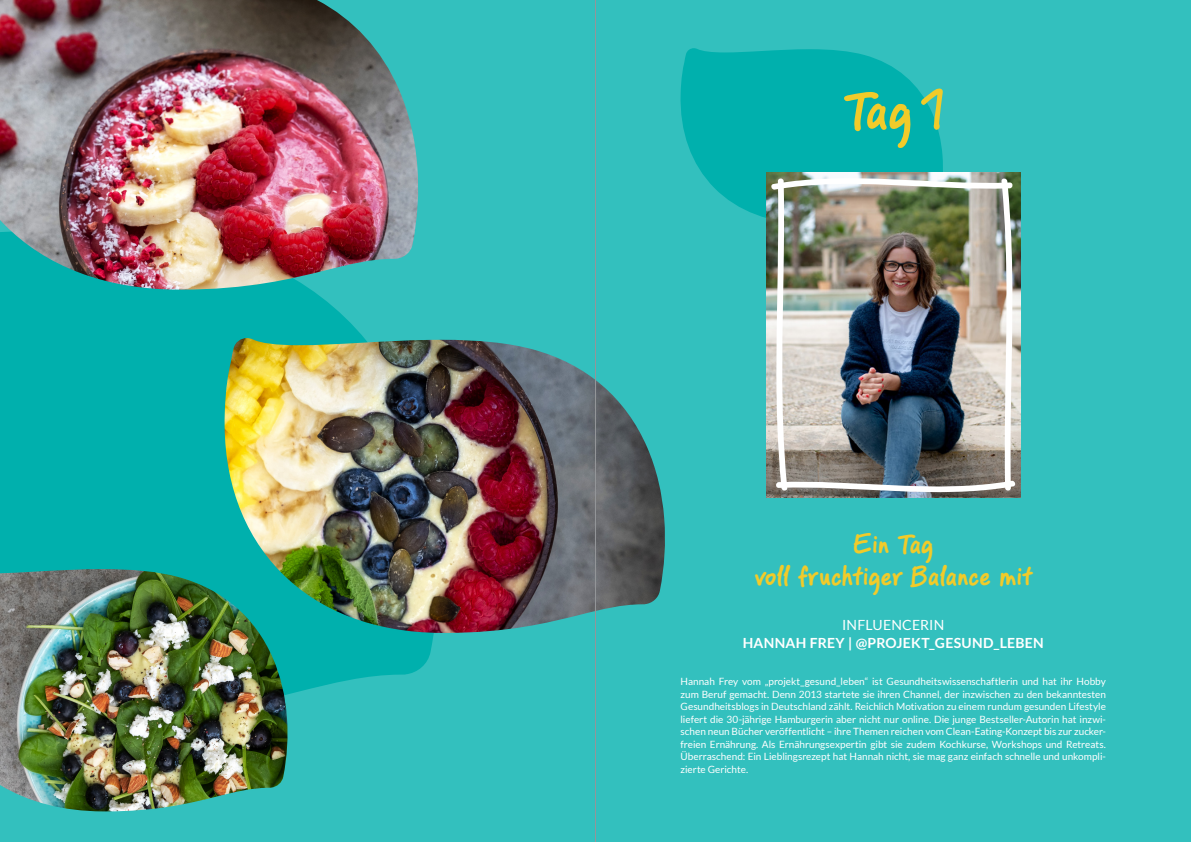
<style>
.page{position:relative;width:1191px;height:842px;background:#33c0be}
.page>*{position:absolute;margin:0;border:0;box-sizing:border-box;transform-origin:0 0}
.t1{font:700 55px "PF Reminder Pro";color:#f1cb2a}
.t2{font:700 28px/32px "PF Reminder Pro";letter-spacing:-.015em;color:#f1cb2a;text-align:center}
.t3{font:700 14px "Lato";letter-spacing:.02em;color:#fff}
.t4{font:14px "Lato";letter-spacing:.01em;color:#fff}
.t5{font:10px/12.5px "Lato";color:#fff;text-align:justify}
</style>
<div class="page">
<svg style="left:0;top:290px;width:434px;height:404px;background:#04b1ae"></svg>
<svg style="left:680px;top:48px;width:263px;height:170px;fill:#00b0ad"></svg>
<img style="left:0;top:0;width:419px;height:290px">
<img style="left:223px;top:338px;width:442px;height:295px">
<img style="left:0;top:569px;width:288px;height:242px">
<hr style="left:595px;top:0;width:1px;height:842px;background:#939598">
<img style="left:766px;top:173px;width:254px;height:325px">
<img style="left:769px;top:170px;width:247px;height:328px">
<svg style="left:920px;top:88px;width:22px;height:42px"></svg>
<h1 class="t1" style="left:843px;top:76px;width:71px">Tag</h1>
<h2 class="t2" style="left:754px;top:529px;width:279px">Ein Tag<br>voll fruchtiger Balance mit</h2>
<h3 class="t4" style="left:842px;top:617px;width:104px">INFLUENCERIN</h3>
<h3 class="t3" style="left:742px;top:634px;width:302px">HANNAH FREY | @PROJEKT_GESUND_LEBEN</h3>
<p class="t5" style="left:680px;top:675px;width:427px">Hannah Frey vom „projekt_gesund_leben“ ist Gesundheitswissenschaftlerin und hat ihr Hobby zum Beruf gemacht. Denn 2013 startete sie ihren Channel, der inzwischen zu den bekanntesten Gesundheitsblogs in Deutschland zählt. Reichlich Motivation zu einem rundum gesunden Lifestyle liefert die 30-jährige Hamburgerin aber nicht nur online. Die junge Bestseller-Autorin hat inzwi&shy;schen neun Bücher veröffentlicht – ihre Themen reichen vom Clean-Eating-Konzept bis zur zucker&shy;freien Ernährung. Als Ernährungsexpertin gibt sie zudem Kochkurse, Workshops und Retreats.<br>Überraschend: Ein Lieblingsrezept hat Hannah nicht, sie mag ganz einfach schnelle und unkompli&shy;zierte Gerichte.</p>
</div>
